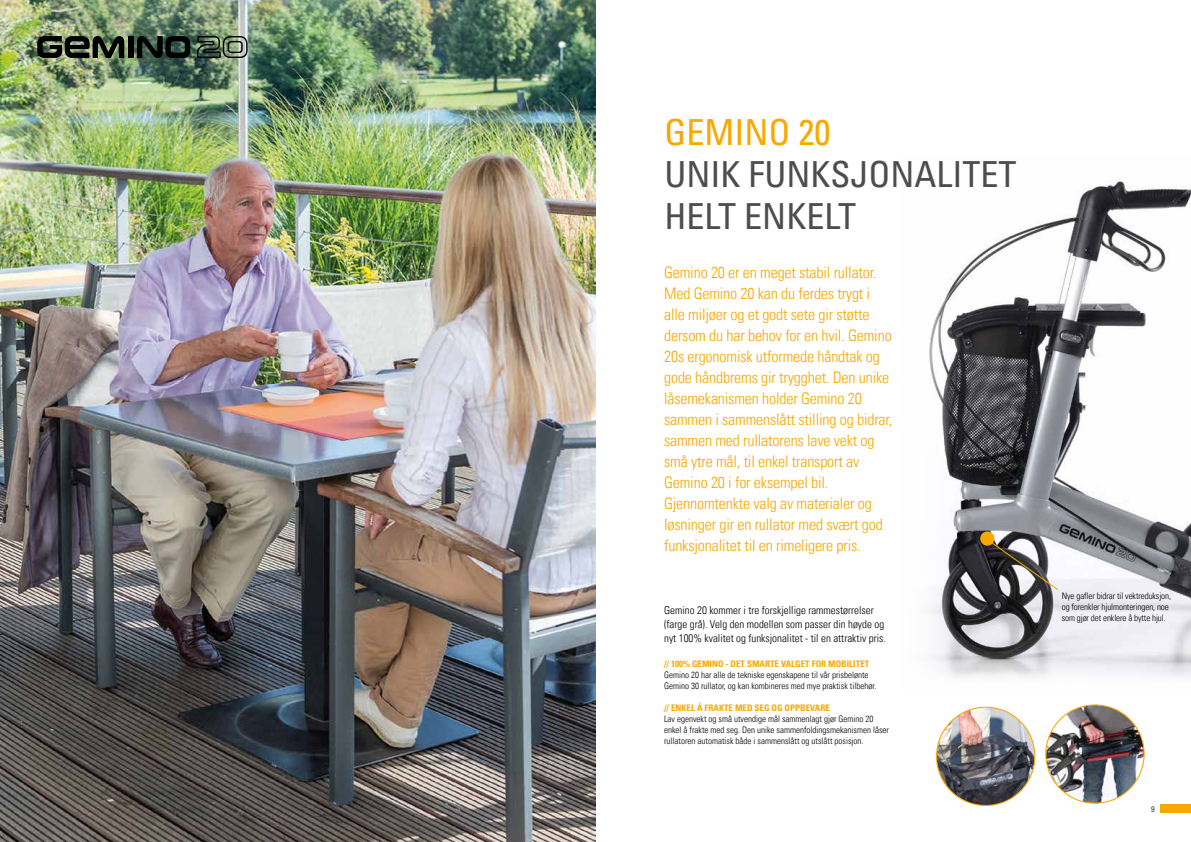
<style>
.page{position:relative;width:1191px;height:842px;background:#fff}
.page>*{position:absolute;margin:0;border:0;box-sizing:border-box;transform-origin:0 0}
.t1{font:condensed 36px/42px "Univers Com 57";color:#4e4c4c}
.t2{font:condensed 36px "Univers Com 57";color:#f8a800}
.t3{font:16px/21px "Univers Com 47 Light Cond";letter-spacing:-.01em;color:#f7a700}
.t4{font:11px/14px "Univers Com 47 Light Cond";color:#000}
.t5{font:9px/11px "Univers Com 47 Light Cond";color:#000}
.t6{font:9px "Univers Com 67 Bold Cond";color:#f8a800}
.t7{font:8px "Univers Com 47 Light Cond";color:#000}
</style>
<div class="page">
<div style="left:1159px;top:805px;width:32px;height:8px;background:#f7a700"></div>
<img style="left:0;top:0;width:595px;height:842px">
<img style="left:929px;top:181px;width:262px;height:497px">
<img style="left:936px;top:707px;width:98px;height:98px;border-radius:49px">
<img style="left:1045px;top:705px;width:99px;height:98px;border-radius:49px">
<div style="left:128px;top:36px;width:5px;height:22px;background:#000"></div>
<svg style="left:137px;top:36px;width:53px;height:22px"></svg>
<svg style="left:37px;top:36px;width:87px;height:22px;background:#353d2d"></svg>
<svg style="left:197px;top:36px;width:50px;height:22px"></svg>
<div style="left:981px;top:533px;width:12px;height:11px;background:#f8a800;border-radius:50%"></div>
<div style="left:980px;top:531px;width:14px;height:15px;border:3px solid #f8a800;border-radius:50%"></div>
<svg style="left:982px;top:536px;width:77px;height:55px"></svg>
<h1 class="t2" style="left:664px;top:110px;width:167px">GEMINO 20</h1>
<h1 class="t1" style="left:664px;top:153px;width:354px">UNIK FUNKSJONALITET<br>HELT ENKELT</h1>
<p class="t3" style="left:664px;top:262px;width:230px">Gemino 20 er en meget stabil rullator.<br>Med Gemino 20 kan du ferdes trygt i alle miljøer og et godt sete gir støtte dersom du har behov for en hvil. Gemino 20s ergonomisk utformede håndtak og gode håndbrems gir trygghet. Den unike låsemekanismen holder Gemino 20 sammen i sammenslått stilling og bidrar, sammen med rullatorens lave vekt og små ytre mål, til enkel transport av Gemino 20 i for eksempel bil.<br>Gjennomtenkte valg av materialer og løsninger gir en rullator med svært god funksjonalitet til en rimeligere pris.</p>
<p class="t4" style="left:664px;top:603px;width:223px">Gemino 20 kommer i tre forskjellige rammestørrelser (farge grå). Velg den modellen som passer din høyde og nyt 100% kvalitet og funksjonalitet - til en attraktiv pris.</p>
<p class="t6" style="left:664px;top:659px;width:207px">// 100% GEMINO - DET SMARTE VALGET FOR MOBILITET</p>
<p class="t5" style="left:664px;top:670px;width:214px">Gemino 20 har alle de tekniske egenskapene til vår prisbelønte<br>Gemino 30 rullator, og kan kombineres med mye praktisk tilbehør.</p>
<p class="t6" style="left:664px;top:703px;width:167px">// ENKEL Å FRAKTE MED SEG OG OPPBEVARE</p>
<p class="t5" style="left:664px;top:714px;width:226px">Lav egenvekt og små utvendige mål sammenlagt gjør Gemino 20 enkel å frakte med seg. Den unike sammenfoldingsmekanismen låser rullatoren automatisk både i sammenslått og utslått posisjon.</p>
<p class="t5" style="left:1061px;top:590px;width:111px">Nye gafler bidrar til vektreduksjon, og forenkler hjulmonteringen, noe som gjør det enklere å bytte hjul.</p>
<p class="t7" style="left:1151px;top:804px;width:5px">9</p>
</div>
